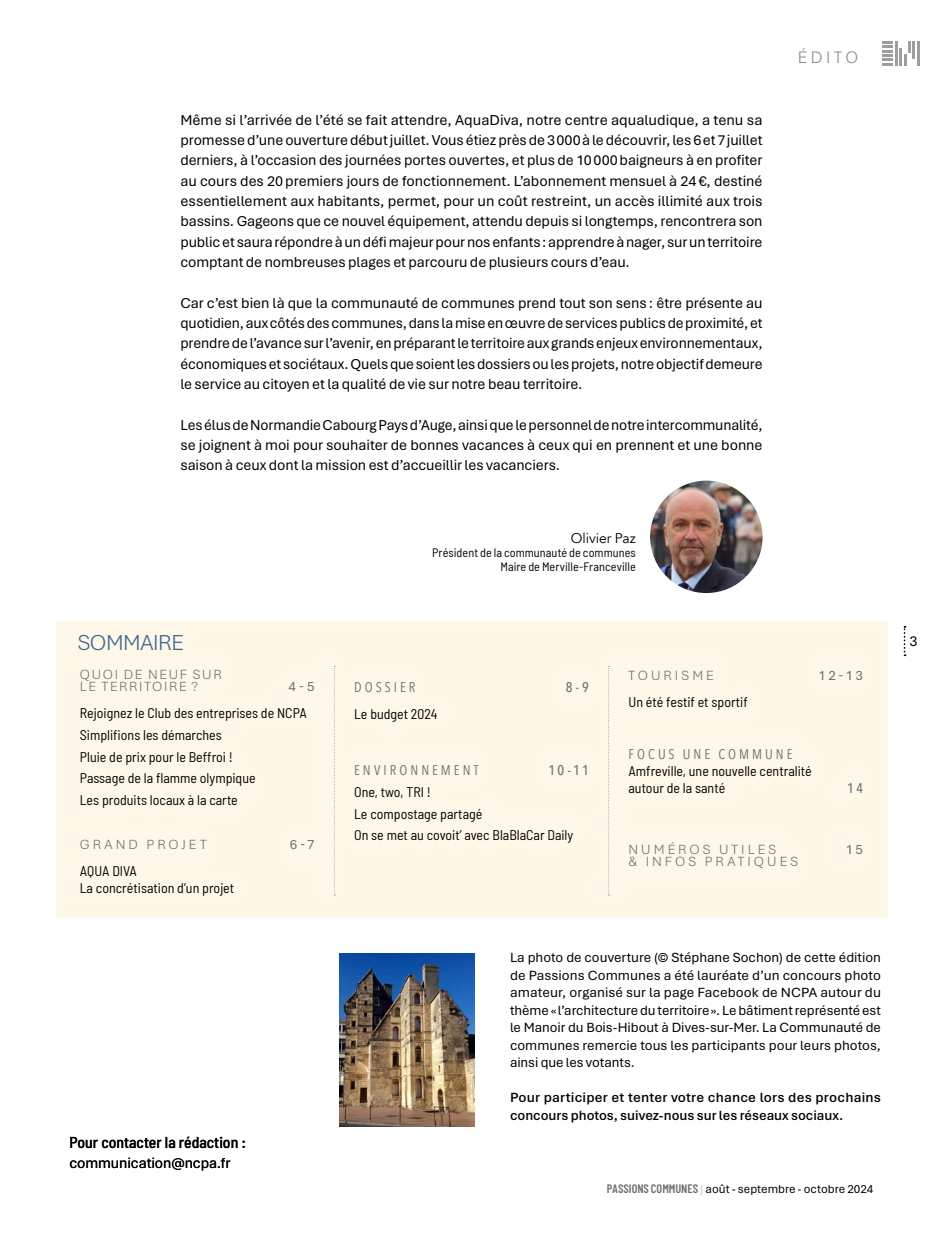
<style>
.page{position:relative;width:943px;height:1241px;background:#fff}
.page>*{position:absolute;margin:0;border:0;box-sizing:border-box;transform-origin:0 0}
.t1{font:300 22.75px "Aptos";letter-spacing:-.02em;color:#396790}
.t2{font:300 17.5px "Aptos";letter-spacing:.2em;color:#898988}
.t3{font:500 semi-condensed 15.75px "Barlow";color:#000}
.t4{font:15.05px/20.3px "Aptos";letter-spacing:-.005em;color:#000;text-align:justify}
.t5{font:14px/17.5px "Aptos";color:#000;text-align:justify}
.t6{font:semi-condensed 14px/21.7px "Barlow";color:#000}
.t7{font:600 14px/17.5px "Aptos";letter-spacing:.005em;color:#000}
.t8{font:300 14px "Aptos";letter-spacing:.215em;color:#71706f}
.t9{font:14px "Avenir Next Condensed";letter-spacing:.215em;color:#71706f}
.t10{font:300 14px/12.2px "Aptos";letter-spacing:.12em;color:#71706f}
.t11{font:14px "Aptos";color:#71706f}
.t12{font:14px "Avenir";letter-spacing:-.005em;color:#000}
.t13{font:500 14px "Avenir Next Condensed";color:#71706f}
.t14{font:semi-condensed 12.25px/14px "Barlow";letter-spacing:.005em;color:#000;text-align:right}
.t15{font:12.25px "Aptos";color:#000}
.s1{font-family:"Barlow Condensed";font-weight:600;color:#71706f}
.s2{font-weight:300;color:#afb792}
</style>
<div class="page">
<svg style="left:903px;top:626px;width:2px;height:30px"></svg>
<hr style="left:895px;top:41px;width:2px;height:24px;background:#9d9d9d">
<svg style="left:899px;top:41px;width:15px;height:24px"></svg>
<hr style="left:917px;top:41px;width:2px;height:24px;background:#9d9d9d">
<svg style="left:882px;top:41px;width:11px;height:24px"></svg>
<img style="left:650px;top:480px;width:112px;height:113px;border-radius:56px">
<div style="left:57px;top:621px;width:831px;height:295px;background:#fff7e7"></div>
<svg style="left:334px;top:665px;width:1px;height:230px"></svg>
<svg style="left:608px;top:666px;width:1px;height:229px"></svg>
<img style="left:339px;top:953px;width:135px;height:173px">
<p class="t4" style="left:180px;top:109px;width:583px">Même si l’arrivée de l’été se fait attendre, AquaDiva, notre centre aqualudique, a tenu sa promesse d’une ouverture début juillet. Vous étiez près de 3000à le découvrir, les 6et 7juillet derniers, à l’occasion des journées portes ouvertes, et plus de 10000baigneurs à en profiter au cours des 20premiers jours de fonctionnement. L’abonnement mensuel à 24 €, destiné essentiellement aux habitants, permet, pour un coût restreint, un accès illimité aux trois bassins. Gageons que ce nouvel équipement, attendu depuis si longtemps, rencontrera son public et saura répondre à un défi majeur pour nos enfants: apprendre à nager, sur un territoire comptant de nombreuses plages et parcouru de plusieurs cours d’eau.</p>
<p class="t4" style="left:180px;top:292px;width:583px">Car c’est bien là que la communauté de communes prend tout son sens : être présente au quotidien, aux côtés des communes, dans la mise en œuvre de services publics de proximité, et prendre de l’avance sur l’avenir, en préparant le territoire aux grands enjeux environnementaux, économiques et sociétaux. Quels que soient les dossiers ou les projets, notre objectif demeure le service au citoyen et la qualité de vie sur notre beau territoire.</p>
<p class="t4" style="left:180px;top:414px;width:583px">Les élus de Normandie Cabourg Pays d’Auge, ainsi que le personnel de notre intercommunalité, se joignent à moi pour souhaiter de bonnes vacances à ceux qui en prennent et une bonne saison à ceux dont la mission est d’accueillir les vacanciers.</p>
<h1 class="t1" style="left:78px;top:626px;width:108px">SOMMAIRE</h1>
<p class="t12" style="left:571px;top:530px;width:66px">Olivier Paz</p>
<p class="t14" style="left:432px;top:545px;width:205px">Président de la communauté de communes<br>Maire de Merville-Franceville</p>
<p class="t2" style="left:797px;top:45px;width:62px">ÉDITO</p>
<p class="t10" style="left:80px;top:667px;width:143px">QUOI DE NEUF SUR<br>LE TERRITOIRE ?</p>
<p class="t11" style="left:288px;top:677px;width:27px">4-5</p>
<p class="t6" style="left:80px;top:701px;width:228px">Rejoignez le Club des entreprises de NCPA<br>Simplifions les démarches<br>Pluie de prix pour le Beffroi !<br>Passage de la flamme olympique<br>Les produits locaux à la carte</p>
<p class="t8" style="left:80px;top:834px;width:128px">GRAND PROJET</p>
<p class="t11" style="left:290px;top:834px;width:26px">6-7</p>
<p class="t6" style="left:80px;top:862px;width:156px;line-height:16.8px">AQUA DIVA<br>La concrétisation d’un projet</p>
<p class="t3" style="left:69px;top:1132px;width:178px">Pour contacter la rédaction :</p>
<p class="t4" style="left:69px;top:1152px;width:162px">communication@ncpa.fr</p>
<p class="t9" style="left:354px;top:675px;width:63px">DOSSIER</p>
<p class="t13" style="left:566px;top:678px;width:24px">8-9</p>
<p class="t6" style="left:354px;top:702px;width:85px">Le budget 2024</p>
<p class="t9" style="left:354px;top:758px;width:126px">ENVIRONNEMENT</p>
<p class="t13" style="left:548px;top:761px;width:42px">10-11</p>
<p class="t6" style="left:354px;top:780px;width:220px">One, two, TRI !<br>Le compostage partagé<br>On se met au covoit’ avec BlaBlaCar Daily</p>
<p class="t8" style="left:628px;top:665px;width:87px">TOURISME</p>
<p class="t11" style="left:818px;top:665px;width:46px">12-13</p>
<p class="t6" style="left:628px;top:690px;width:121px">Un été festif et sportif</p>
<p class="t9" style="left:628px;top:742px;width:166px">FOCUS UNE COMMUNE</p>
<p class="t6" style="left:628px;top:761px;width:185px;line-height:16.8px">Amfreville, une nouvelle centralité autour de la santé</p>
<p class="t13" style="left:847px;top:779px;width:17px">14</p>
<p class="t8" style="left:628px;top:839px;width:149px">NUMÉROS UTILES</p>
<p class="t11" style="left:845px;top:839px;width:19px">15</p>
<p class="t8" style="left:628px;top:851px;width:171px">&amp; INFOS PRATIQUES</p>
<p class="t5" style="left:510px;top:947px;width:372px">La photo de couverture (© Stéphane Sochon) de cette édition de Passions Communes a été lauréate d’un concours photo amateur, organisé sur la page Facebook de NCPA autour du thème «l’architecture du territoire». Le bâtiment représenté est le Manoir du Bois-Hibout à Dives-sur-Mer. La Communauté de communes remercie tous les participants pour leurs photos, ainsi que les votants.</p>
<p class="t7" style="left:510px;top:1087px;width:372px">Pour participer et tenter votre chance lors des prochains concours photos, suivez-nous sur les réseaux sociaux.</p>
<p class="t15" style="left:607px;top:1180px;width:268px"><span class="s1">PASSIONS COMMUNES</span> <span class="s2">|</span> août - septembre - octobre 2024</p>
<p class="t4" style="left:909px;top:630px;width:10px">3</p>
</div>
